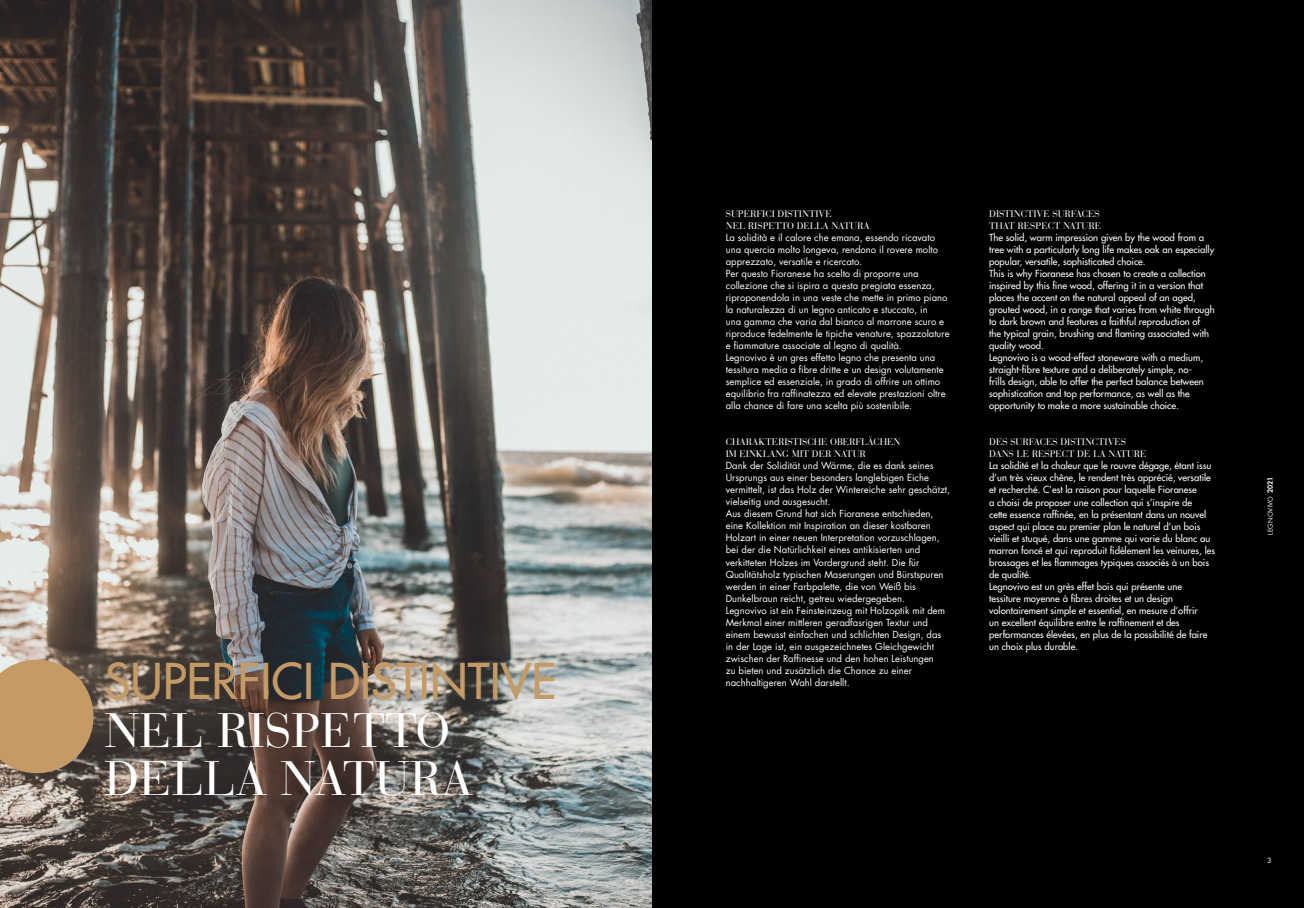
<style>
.page{position:relative;width:1304px;height:908px;background:#fff}
.page>*{position:absolute;margin:0;border:0;box-sizing:border-box;transform-origin:0 0}
.t1{font:48px/48px "Bauer Bodoni Std";color:#fff}
.t2{font:500 48px "Futura Std";color:#c49b67}
.t3{font:9.5px/12px "Futura Std";color:#fff}
.t4{font:500 9.5px/12px "Futura Std";color:#fff}
.t5{font:9.5px/12px "Bauer Bodoni Std";color:#fff}
.t6{font:7px "Futura Std";color:#fff}
.t7{font:6.5px "Futura Std";letter-spacing:.025em;color:#fff}
.s1{font-weight:800;font-size:7px}
</style>
<div class="page">
<div style="left:652px;top:0;width:652px;height:907px;background:#000"></div>
<img style="left:0;top:0;width:652px;height:907px">
<svg style="left:0;top:659px;width:94px;height:113px;background:#b69265"></svg>
<h1 class="t2" style="left:105px;top:651px;width:453px">SUPERFICI DISTINTIVE</h1>
<h1 class="t1" style="left:105px;top:707px;width:370px">NEL RISPETTO<br>DELLA NATURA</h1>
<p class="t5" style="left:726px;top:208px;width:145px">SUPERFICI DISTINTIVE<br>NEL RISPETTO DELLA NATURA</p>
<p class="t3" style="left:726px;top:232px;width:225px">La solidità e il calore che emana, essendo ricavato una quercia molto longeva, rendono il rovere molto apprezzato, versatile e ricercato.<br>Per questo Fioranese ha scelto di proporre una collezione che si ispira a questa pregiata essenza, riproponendola in una veste che mette in primo piano la naturalezza di un legno anticato e stuccato, in<br>una gamma che varia dal bianco al marrone scuro e riproduce fedelmente le tipiche venature, spazzolature e fiammature associate al legno di qualità.<br>Legnovivo è un gres effetto legno che presenta una tessitura media a fibre dritte e un design volutamente semplice ed essenziale, in grado di offrire un ottimo equilibrio fra raffinatezza ed elevate prestazioni oltre alla chance di fare una scelta più sostenibile.</p>
<p class="t5" style="left:726px;top:436px;width:176px">CHARAKTERISTISCHE OBERFLÄCHEN<br>IM EINKLANG MIT DER NATUR</p>
<p class="t3" style="left:726px;top:460px;width:226px">Dank der Solidität und Wärme, die es dank seines Ursprungs aus einer besonders langlebigen Eiche vermittelt, ist das Holz der Wintereiche sehr geschätzt, vielseitig und ausgesucht.<br>Aus diesem Grund hat sich Fioranese entschieden, eine Kollektion mit Inspiration an dieser kostbaren Holzart in einer neuen Interpretation vorzuschlagen, bei der die Natürlichkeit eines antikisierten und verkitteten Holzes im Vordergrund steht. Die für Qualitätsholz typischen Maserungen und Bürstspuren werden in einer Farbpalette, die von Weiß bis Dunkelbraun reicht, getreu wiedergegeben.<br>Legnovivo ist ein Feinsteinzeug mit Holzoptik mit dem Merkmal einer mittleren geradfasrigen Textur und einem bewusst einfachen und schlichten Design, das in der Lage ist, ein ausgezeichnetes Gleichgewicht zwischen der Raffinesse und den hohen Leistungen<br>zu bieten und zusätzlich die Chance zu einer nachhaltigeren Wahl darstellt.</p>
<p class="t5" style="left:989px;top:208px;width:113px">DISTINCTIVE SURFACES<br>THAT RESPECT NATURE</p>
<p class="t4" style="left:989px;top:232px;width:227px">The solid, warm impression given by the wood from a tree with a particularly long life makes oak an especially popular, versatile, sophisticated choice.<br>This is why Fioranese has chosen to create a collection inspired by this fine wood, offering it in a version that places the accent on the natural appeal of an aged, grouted wood, in a range that varies from white through to dark brown and features a faithful reproduction of<br>the typical grain, brushing and flaming associated with quality wood.<br>Legnovivo is a wood-effect stoneware with a medium, straight-fibre texture and a deliberately simple, no-<br>frills design, able to offer the perfect balance between sophistication and top performance, as well as the opportunity to make a more sustainable choice.</p>
<p class="t5" style="left:989px;top:436px;width:159px">DES SURFACES DISTINCTIVES<br>DANS LE RESPECT DE LA NATURE</p>
<p class="t4" style="left:989px;top:460px;width:227px">La solidité et la chaleur que le rouvre dégage, étant issu d’un très vieux chêne, le rendent très apprécié, versatile et recherché. C’est la raison pour laquelle Fioranese<br>a choisi de proposer une collection qui s’inspire de<br>cette essence raffinée, en la présentant dans un nouvel aspect qui place au premier plan le naturel d’un bois vieilli et stuqué, dans une gamme qui varie du blanc au marron foncé et qui reproduit fidèlement les veinures, les brossages et les flammages typiques associés à un bois de qualité.<br>Legnovivo est un grès effet bois qui présente une tessiture moyenne à fibres droites et un design volontairement simple et essentiel, en mesure d’offrir<br>un excellent équilibre entre le raffinement et des performances élevées, en plus de la possibilité de faire un choix plus durable.</p>
<p class="t7" style="left:1266px;top:534px;width:60px;rotate:-90deg">LEGNOVIVO <span class="s1">2021</span></p>
<p class="t6" style="left:1267px;top:855px;width:6px">3</p>
</div>
